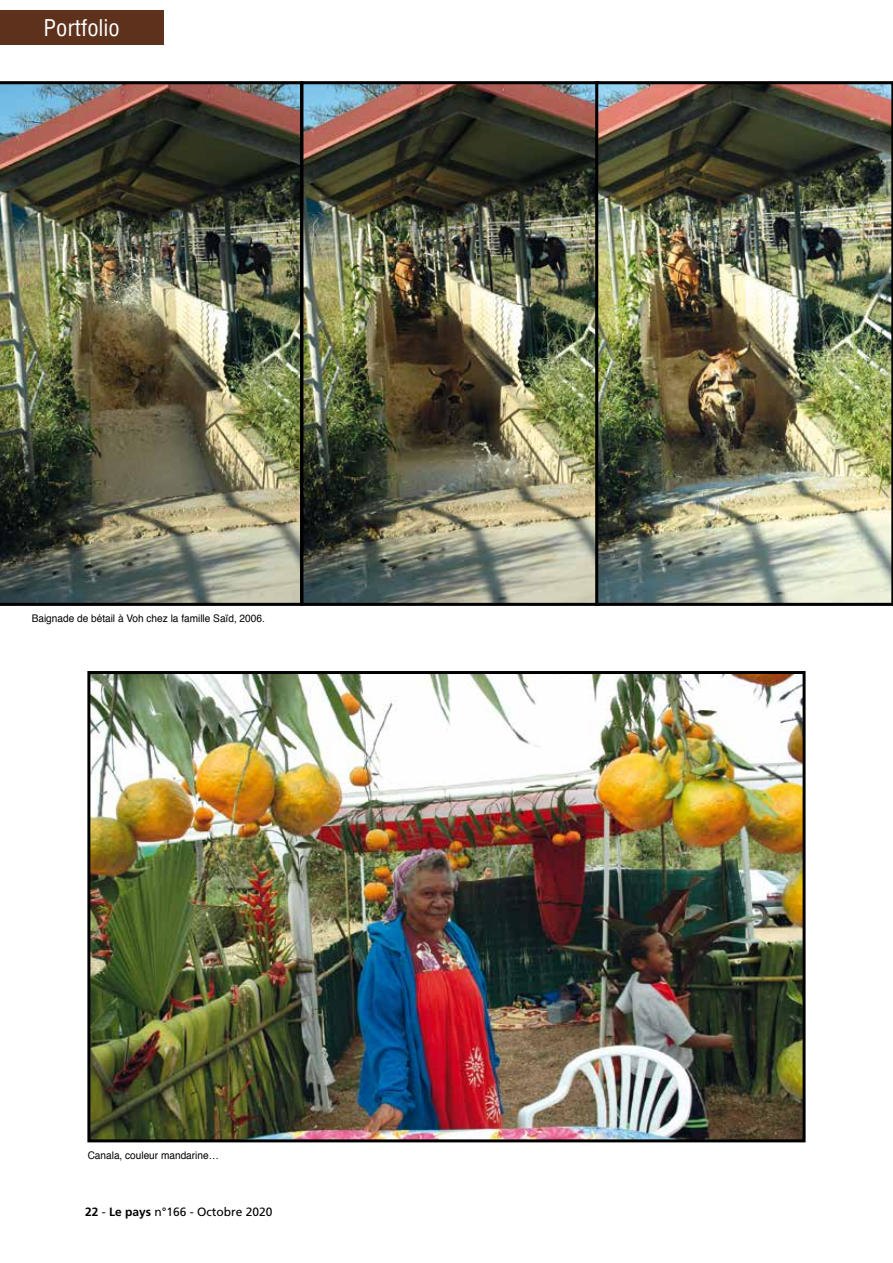
<style>
.page{position:relative;width:893px;height:1263px;background:#fff}
.page>*{position:absolute;margin:0;border:0;box-sizing:border-box;transform-origin:0 0}
.t1{font:condensed 22.5px "Helvetica";color:#fff}
.t2{font:12px "Frutiger";color:#000}
.t3{font:10.5px "Helvetica";color:#000;scale:.96 1}
.s1{font-weight:700}
</style>
<div class="page">
<div style="left:0;top:11px;width:164px;height:34px;background:#5e311c"></div>
<img style="left:304px;top:85px;width:291px;height:517px">
<img style="left:0;top:81px;width:300px;height:525px">
<div style="left:300px;top:81px;width:300px;height:525px;border:3px solid #000"></div>
<img style="left:595px;top:81px;width:298px;height:525px">
<img style="left:91px;top:675px;width:711px;height:463px">
<div style="left:87px;top:671px;width:719px;height:471px;border:3px solid #000"></div>
<h1 class="t1" style="left:44px;top:13px;width:78px">Portfolio</h1>
<p class="t3" style="left:32px;top:610px;width:244px">Baignade de bétail à Voh chez la famille Saïd, 2006.</p>
<p class="t3" style="left:88px;top:1147px;width:138px">Canala, couleur mandarine…</p>
<p class="t2" style="left:85px;top:1204px;width:189px"><span class="s1">22</span> - <span class="s1">Le pays</span> n°166 - Octobre 2020</p>
</div>
